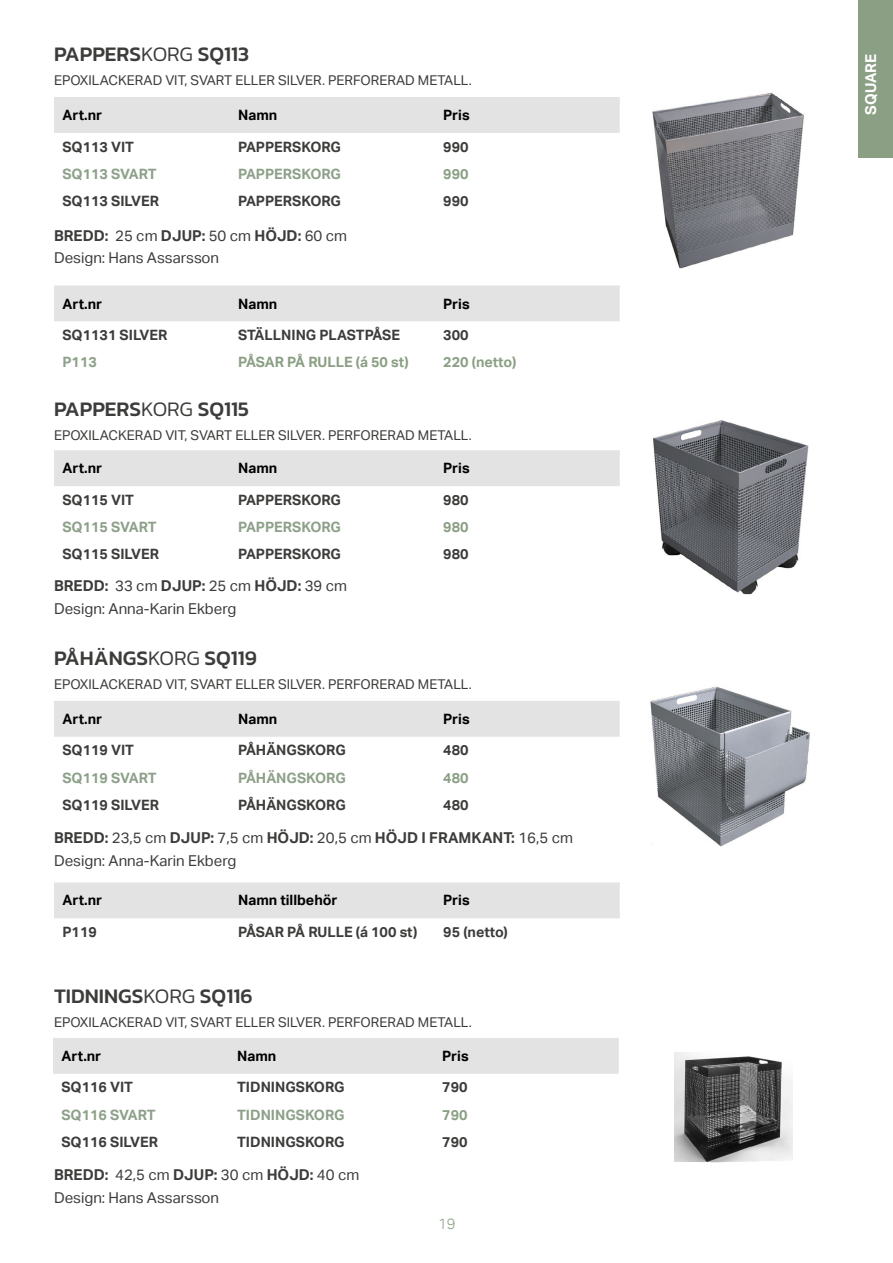
<style>
.page{position:relative;width:893px;height:1263px;background:#fff}
.page>*{position:absolute;margin:0;border:0;box-sizing:border-box;transform-origin:0 0}
.t1{font:500 21px "Kanit";color:#3c3c3b}
.t2{font:15px/22.5px "Aktiv Grotesk";color:#3c3c3b}
.t3{font:700 15px "Aktiv Grotesk";color:#fff}
.t4{font:300 15px "Aktiv Grotesk";color:#8b9f84}
.t5{font:700 14.25px "Aktiv Grotesk";color:#3c3c3b}
.t6{font:700 14.25px "Aktiv Grotesk";color:#000}
.t7{font:700 14.25px "Aktiv Grotesk";color:#8da089}
.t8{font:700 14.25px "Aktiv Grotesk";color:#8b9f84}
.t9{font:13.5px "Aktiv Grotesk";color:#3c3c3b}
.s1{font-weight:300}
.s2{font-weight:700}
</style>
<div class="page">
<img style="left:653px;top:420px;width:156px;height:175px">
<img style="left:674px;top:1052px;width:118px;height:110px">
<div style="left:859px;top:0;width:34px;height:157px;background:#8b9f84"></div>
<img style="left:650px;top:686px;width:160px;height:161px">
<img style="left:652px;top:92px;width:152px;height:177px">
<div style="left:54px;top:97px;width:566px;height:36px;background:#e3e3e4"></div>
<div style="left:54px;top:450px;width:566px;height:36px;background:#e3e3e4"></div>
<div style="left:54px;top:701px;width:566px;height:36px;background:#e3e3e4"></div>
<div style="left:53px;top:1038px;width:566px;height:36px;background:#e3e3e4"></div>
<div style="left:54px;top:882px;width:566px;height:36px;background:#e3e3e4"></div>
<div style="left:54px;top:285px;width:566px;height:36px;background:#e3e3e4"></div>
<h1 class="t1" style="left:54px;top:38px;width:197px">PAPPERS<span class="s1">KORG</span> SQ113</h1>
<p class="t9" style="left:54px;top:72px;width:419px">EPOXILACKERAD VIT, SVART ELLER SILVER. PERFORERAD METALL.</p>
<p class="t6" style="left:63px;top:107px;width:41px">Art.nr</p>
<p class="t6" style="left:238px;top:107px;width:41px">Namn</p>
<p class="t6" style="left:443px;top:107px;width:28px">Pris</p>
<p class="t5" style="left:63px;top:138px;width:73px">SQ113 VIT</p>
<p class="t5" style="left:238px;top:138px;width:104px">PAPPERSKORG</p>
<p class="t5" style="left:443px;top:138px;width:27px">990</p>
<p class="t7" style="left:63px;top:166px;width:96px">SQ113 SVART</p>
<p class="t7" style="left:238px;top:166px;width:104px">PAPPERSKORG</p>
<p class="t8" style="left:443px;top:166px;width:27px">990</p>
<p class="t5" style="left:63px;top:193px;width:98px">SQ113 SILVER</p>
<p class="t5" style="left:238px;top:193px;width:104px">PAPPERSKORG</p>
<p class="t5" style="left:443px;top:193px;width:27px">990</p>
<p class="t2" style="left:54px;top:224px;width:295px"><span class="s2">BREDD:</span> 25 cm <span class="s2">DJUP:</span> 50 cm <span class="s2">HÖJD:</span> 60 cm<br>Design: Hans Assarsson</p>
<p class="t6" style="left:63px;top:295px;width:41px">Art.nr</p>
<p class="t6" style="left:238px;top:295px;width:41px">Namn</p>
<p class="t6" style="left:443px;top:295px;width:28px">Pris</p>
<p class="t5" style="left:63px;top:327px;width:107px">SQ1131 SILVER</p>
<p class="t5" style="left:238px;top:327px;width:163px">STÄLLNING PLASTPÅSE</p>
<p class="t5" style="left:443px;top:327px;width:27px">300</p>
<p class="t7" style="left:63px;top:354px;width:36px">P113</p>
<p class="t8" style="left:238px;top:354px;width:172px">PÅSAR PÅ RULLE (á 50 st)</p>
<p class="t8" style="left:443px;top:354px;width:74px">220 (netto)</p>
<h1 class="t1" style="left:54px;top:394px;width:197px">PAPPERS<span class="s1">KORG</span> SQ115</h1>
<p class="t9" style="left:54px;top:428px;width:419px">EPOXILACKERAD VIT, SVART ELLER SILVER. PERFORERAD METALL.</p>
<p class="t6" style="left:63px;top:460px;width:41px">Art.nr</p>
<p class="t6" style="left:238px;top:460px;width:41px">Namn</p>
<p class="t6" style="left:443px;top:460px;width:28px">Pris</p>
<p class="t5" style="left:63px;top:492px;width:73px">SQ115 VIT</p>
<p class="t5" style="left:238px;top:492px;width:104px">PAPPERSKORG</p>
<p class="t5" style="left:443px;top:492px;width:27px">980</p>
<p class="t7" style="left:63px;top:519px;width:96px">SQ115 SVART</p>
<p class="t7" style="left:238px;top:519px;width:104px">PAPPERSKORG</p>
<p class="t8" style="left:443px;top:519px;width:27px">980</p>
<p class="t5" style="left:63px;top:546px;width:98px">SQ115 SILVER</p>
<p class="t5" style="left:238px;top:546px;width:104px">PAPPERSKORG</p>
<p class="t5" style="left:443px;top:546px;width:27px">980</p>
<p class="t2" style="left:54px;top:575px;width:295px"><span class="s2">BREDD:</span> 33 cm <span class="s2">DJUP:</span> 25 cm <span class="s2">HÖJD:</span> 39 cm<br>Design: Anna-Karin Ekberg</p>
<h1 class="t1" style="left:54px;top:642px;width:205px">PÅHÄNGS<span class="s1">KORG</span> SQ119</h1>
<p class="t9" style="left:54px;top:676px;width:419px">EPOXILACKERAD VIT, SVART ELLER SILVER. PERFORERAD METALL.</p>
<p class="t6" style="left:63px;top:711px;width:41px">Art.nr</p>
<p class="t6" style="left:238px;top:711px;width:41px">Namn</p>
<p class="t6" style="left:443px;top:711px;width:28px">Pris</p>
<p class="t5" style="left:63px;top:742px;width:73px">SQ119 VIT</p>
<p class="t5" style="left:238px;top:742px;width:109px">PÅHÄNGSKORG</p>
<p class="t5" style="left:443px;top:742px;width:27px">480</p>
<p class="t7" style="left:63px;top:769px;width:96px">SQ119 SVART</p>
<p class="t7" style="left:238px;top:769px;width:109px">PÅHÄNGSKORG</p>
<p class="t8" style="left:443px;top:769px;width:27px">480</p>
<p class="t5" style="left:63px;top:797px;width:98px">SQ119 SILVER</p>
<p class="t5" style="left:238px;top:797px;width:109px">PÅHÄNGSKORG</p>
<p class="t5" style="left:443px;top:797px;width:27px">480</p>
<p class="t2" style="left:54px;top:827px;width:520px"><span class="s2">BREDD:</span> 23,5 cm <span class="s2">DJUP:</span> 7,5 cm <span class="s2">HÖJD:</span> 20,5 cm <span class="s2">HÖJD I FRAMKANT:</span> 16,5 cm<br>Design: Anna-Karin Ekberg</p>
<p class="t6" style="left:63px;top:892px;width:41px">Art.nr</p>
<p class="t6" style="left:238px;top:892px;width:101px">Namn tillbehör</p>
<p class="t6" style="left:443px;top:892px;width:28px">Pris</p>
<p class="t5" style="left:63px;top:924px;width:36px">P119</p>
<p class="t5" style="left:238px;top:924px;width:181px">PÅSAR PÅ RULLE (á 100 st)</p>
<p class="t5" style="left:443px;top:924px;width:66px">95 (netto)</p>
<h1 class="t1" style="left:54px;top:980px;width:200px">TIDNINGS<span class="s1">KORG</span> SQ116</h1>
<p class="t9" style="left:54px;top:1014px;width:419px">EPOXILACKERAD VIT, SVART ELLER SILVER. PERFORERAD METALL.</p>
<p class="t6" style="left:62px;top:1048px;width:41px">Art.nr</p>
<p class="t6" style="left:237px;top:1048px;width:41px">Namn</p>
<p class="t6" style="left:442px;top:1048px;width:28px">Pris</p>
<p class="t5" style="left:62px;top:1079px;width:73px">SQ116 VIT</p>
<p class="t5" style="left:237px;top:1079px;width:109px">TIDNINGSKORG</p>
<p class="t5" style="left:442px;top:1079px;width:27px">790</p>
<p class="t7" style="left:62px;top:1106px;width:96px">SQ116 SVART</p>
<p class="t7" style="left:237px;top:1106px;width:109px">TIDNINGSKORG</p>
<p class="t8" style="left:442px;top:1106px;width:27px">790</p>
<p class="t5" style="left:62px;top:1134px;width:98px">SQ116 SILVER</p>
<p class="t5" style="left:237px;top:1134px;width:109px">TIDNINGSKORG</p>
<p class="t5" style="left:442px;top:1134px;width:27px">790</p>
<p class="t2" style="left:54px;top:1164px;width:307px"><span class="s2">BREDD:</span> 42,5 cm <span class="s2">DJUP:</span> 30 cm <span class="s2">HÖJD:</span> 40 cm<br>Design: Hans Assarsson</p>
<p class="t4" style="left:438px;top:1215px;width:19px">19</p>
<p class="t3" style="left:862px;top:115px;width:62px;rotate:-90deg">SQUARE</p>
</div>
